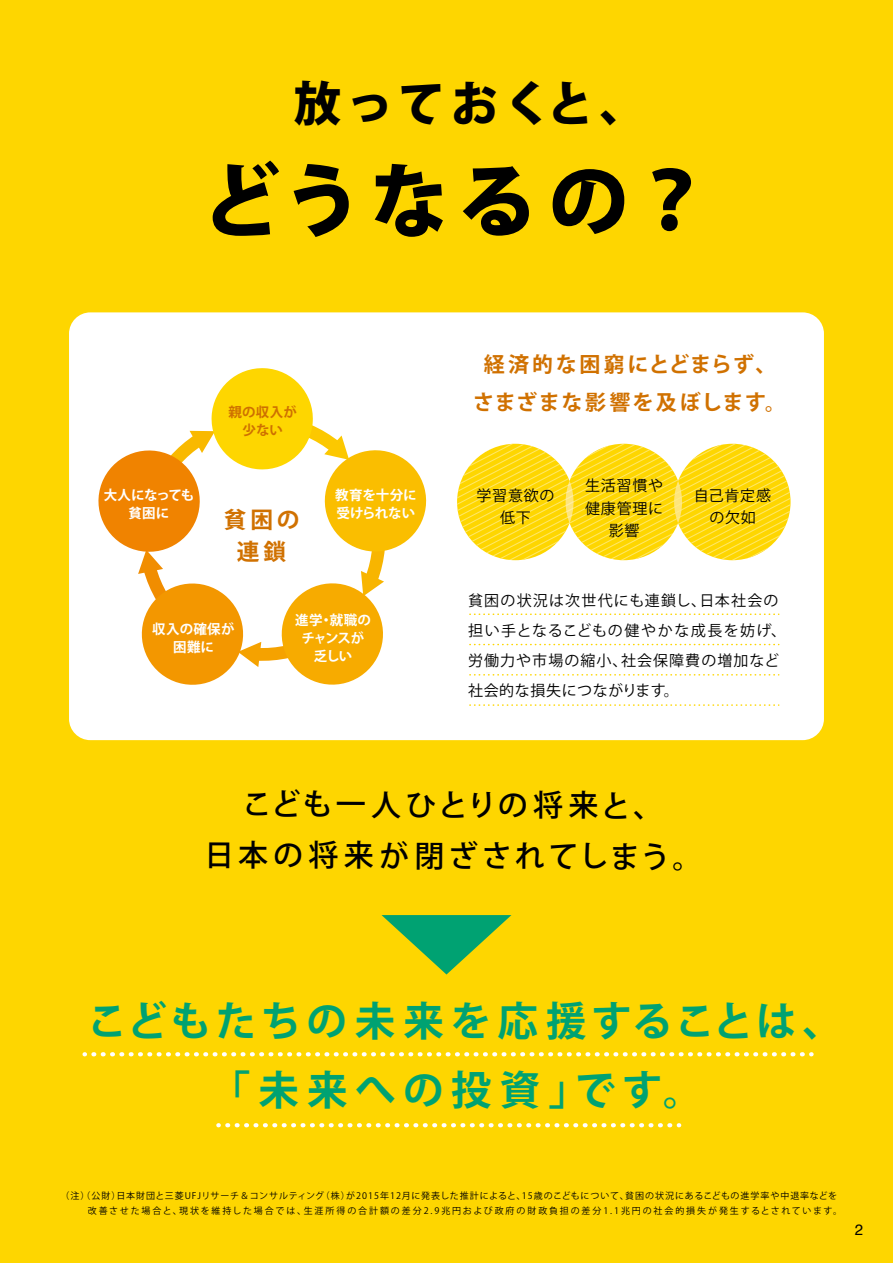
<style>
.page{position:relative;width:893px;height:1263px;background:#fed600}
.page>*{position:absolute;margin:0;border:0;box-sizing:border-box;transform-origin:0 0}
.t1{font:800 79.65px "Koz Go Pr 6 N";letter-spacing:.095em;color:#000}
.t2{font:800 47.25px "Koz Go Pr 6 N";letter-spacing:.115em;color:#000}
.t3{font:700 40.5px/69px "Koz Go Pr 6 N";letter-spacing:.115em;color:#00a272}
.t4{font:700 40.5px "Koz Go Pr 6 N";letter-spacing:.16em;color:#00a272}
.t5{font:500 30px/51px "Koz Go Pr 6 N";letter-spacing:.11em;color:#000;text-align:center}
.t6{font:700 22.8px/32.1px "Koz Go Pr 6 N";color:#d07100;text-align:center}
.t7{font:700 21px/37.3px "Koz Go Pr 6 N";letter-spacing:.07em;color:#d07100;text-align:center}
.t8{font:15px/22.5px "Koz Go Pr 6 N";letter-spacing:.05em;color:#000;text-align:center}
.t9{font:15px "Koz Go Pr 6 N";letter-spacing:.095em;color:#000}
.t10{font:15px "Koz Go Pr 6 N";letter-spacing:.08em;color:#000}
.t11{font:15px "Koz Go Pr 6 N";letter-spacing:.07em;color:#000}
.t12{font:15px "Helvetica";color:#000}
.t13{font:700 13.5px/18px "Koz Go Pr 6 N";color:#fff}
.t14{font:700 13.5px/18px "Koz Go Pr 6 N";letter-spacing:.02em;color:#fff;text-align:center}
.t15{font:700 13.5px/18px "Koz Go Pr 6 N";letter-spacing:.015em;color:#ce7000;text-align:center}
.t16{font:9px "Koz Go Pr 6 N";letter-spacing:.21em;color:#000}
.t17{font:9px "Koz Go Pr 6 N";letter-spacing:.09em;color:#000}
.t18{font:9px "Koz Go Pr 6 N";letter-spacing:.11em;color:#000}
.t19{font:9px "Koz Go Pr 6 N";letter-spacing:.085em;color:#000}
.t20{font:9px "Koz Go Pr 6 N";letter-spacing:.2em;color:#000}
</style>
<div class="page">
<div style="left:69px;top:312px;width:755px;height:428px;background:#fff;border-radius:21px"></div>
<svg style="left:470px;top:613px;width:309px;height:2px"></svg>
<svg style="left:470px;top:644px;width:309px;height:1px"></svg>
<svg style="left:470px;top:674px;width:309px;height:1px"></svg>
<svg style="left:470px;top:704px;width:309px;height:2px"></svg>
<svg style="left:457px;top:444px;width:334px;height:116px"></svg>
<svg style="left:98px;top:368px;width:329px;height:317px"></svg>
<svg style="left:382px;top:915px;width:129px;height:59px"></svg>
<svg style="left:93px;top:1052px;width:719px;height:4px"></svg>
<svg style="left:227px;top:1123px;width:453px;height:4px"></svg>
<h2 class="t2" style="left:294px;top:77px;width:354px">放っておくと、</h2>
<h1 class="t1" style="left:202px;top:156px;width:511px">どうなるの?</h1>
<h3 class="t13" style="left:104px;top:486px;width:92px;text-align:center">大人になっても貧困に</h3>
<h3 class="t15" style="left:228px;top:404px;width:70px">親の収入が少ない</h3>
<h3 class="t6" style="left:224px;top:504px;width:77px">貧困の連鎖</h3>
<h3 class="t13" style="left:335px;top:486px;width:83px">教育を十分に受けられない</h3>
<h3 class="t14" style="left:152px;top:621px;width:84px">収入の確保が困難に</h3>
<h3 class="t13" style="left:295px;top:611px;width:29px">進学</h3>
<h3 class="t13" style="left:301px;top:629px;width:64px">チャンスが</h3>
<h3 class="t13" style="left:314px;top:647px;width:40px">乏しい</h3>
<h3 class="t13" style="left:330px;top:611px;width:43px">就職の</h3>
<h3 class="t13" style="left:319px;top:611px;width:15px">・</h3>
<h3 class="t7" style="left:473px;top:346px;width:314px">経済的な困窮にとどまらず、さまざまな影響を及ぼします。</h3>
<h3 class="t8" style="left:585px;top:475px;width:80px">生活習慣や健康管理に影響</h3>
<h3 class="t8" style="left:477px;top:484px;width:79px">学習意欲の低下</h3>
<h3 class="t8" style="left:694px;top:484px;width:79px">自己肯定感の欠如</h3>
<h3 class="t8" style="left:699px;top:590px;width:81px">日本社会の</h3>
<h3 class="t10" style="left:468px;top:592px;width:240px">貧困の状況は次世代にも連鎖し、</h3>
<h3 class="t9" style="left:468px;top:622px;width:319px">担い手となるこどもの健やかな成長を妨げ、</h3>
<h3 class="t11" style="left:621px;top:652px;width:160px">社会保障費の増加など</h3>
<h3 class="t8" style="left:468px;top:646px;width:212px;line-height:30px;text-align:left">労働力や市場の縮小、<br>社会的な損失につながります。</h3>
<h3 class="t5" style="left:204px;top:780px;width:500px">こども一人ひとりの将来と、<br>日本の将来が閉ざされてしまう。</h3>
<h3 class="t3" style="left:575px;top:988px;width:270px;text-indent:-488px">こどもたちの未来を応援することは、です。</h3>
<h3 class="t4" style="left:210px;top:1068px;width:381px">「未来への投資」</h3>
<p class="t17" style="left:116px;top:1190px;width:209px">日本財団と三菱UFJリサーチ＆コンサルティング</p>
<p class="t18" style="left:346px;top:1190px;width:181px">が2015年12月に発表した推計によると、</p>
<p class="t17" style="left:522px;top:1190px;width:108px">15歳のこどもについて、</p>
<p class="t19" style="left:625px;top:1190px;width:213px">貧困の状況にあるこどもの進学率や中退率などを</p>
<p class="t18" style="left:60px;top:1190px;width:61px">（注）（公財）</p>
<p class="t18" style="left:321px;top:1190px;width:30px">（株）</p>
<p class="t16" style="left:304px;top:1205px;width:540px">生涯所得の合計額の差分2 9. 兆円および政府の財政負担の差分1 1. 兆円の社会的損失が発生するとされています。</p>
<p class="t16" style="left:88px;top:1205px;width:96px">改善させた場合と、</p>
<p class="t20" style="left:179px;top:1205px;width:129px">現状を維持した場合では、</p>
<h3 class="t12" style="left:855px;top:1218px;width:10px">2</h3>
</div>
